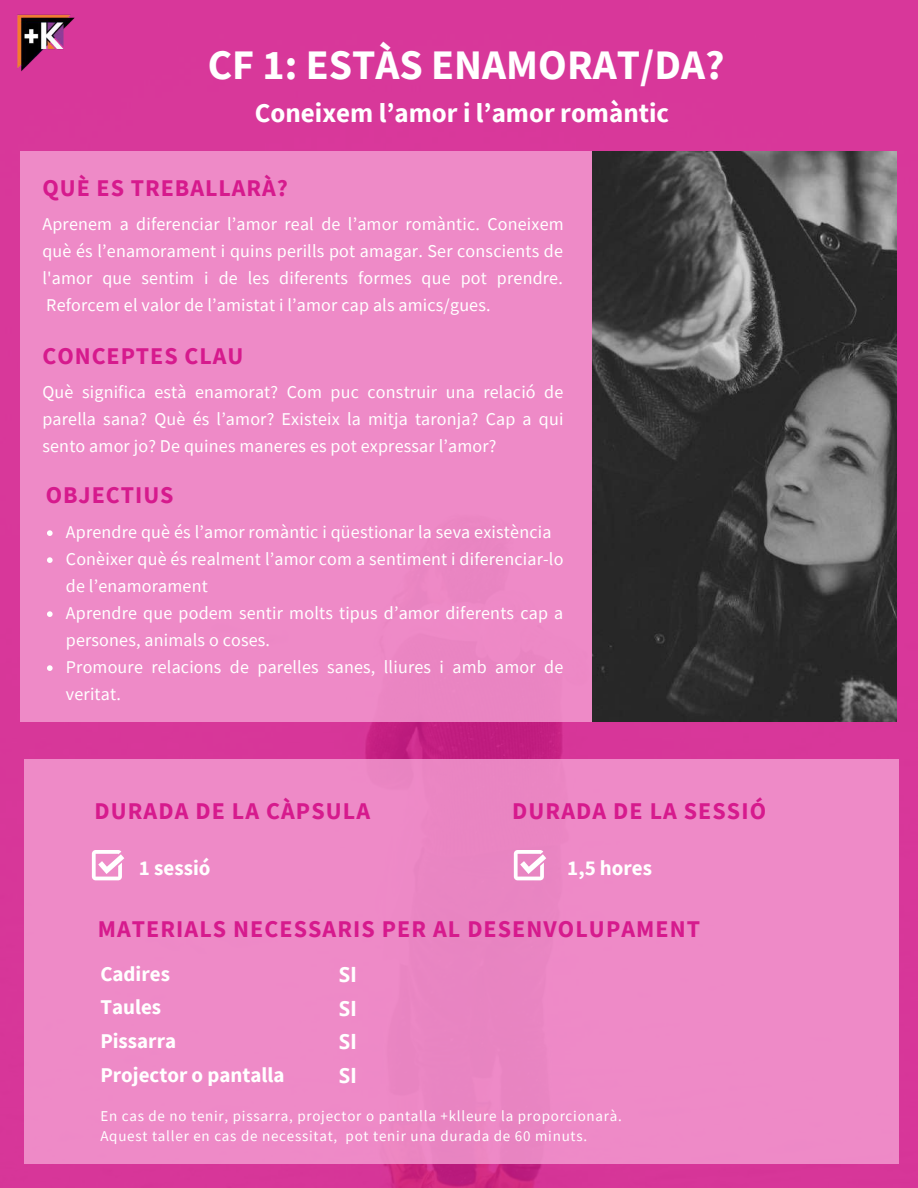
<style>
.page{position:relative;width:918px;height:1188px;background:#d8379a}
.page>*{position:absolute;margin:0;border:0;box-sizing:border-box;transform-origin:0 0}
.t1{font:700 42px "Source Sans Pro";color:#fff}
.t2{font:700 27px "Source Sans Pro";color:#fff}
.t3{font:700 24px "Source Sans Pro";letter-spacing:.045em;color:#d61a8d}
.t4{font:700 21px/33.8px "Source Sans Pro";color:#fff}
.t5{font:700 21px/33.8px "Open Sans";color:#fff;text-align:justify}
.t6{font:18px/27px "Source Sans Pro";letter-spacing:.01em;color:#fff;text-align:justify}
.t7{font:15px/20.2px "Source Sans Pro";letter-spacing:.05em;color:#fff}
</style>
<div class="page">
<div style="left:20px;top:152px;width:690px;height:570px;background:#ee8ac7"></div>
<svg style="left:47px;top:530px;width:6px;height:6px"></svg>
<svg style="left:47px;top:557px;width:6px;height:6px"></svg>
<svg style="left:47px;top:611px;width:6px;height:6px"></svg>
<svg style="left:47px;top:665px;width:6px;height:6px"></svg>
<img style="left:592px;top:152px;width:305px;height:570px">
<img style="left:6px;top:7px;width:79px;height:76px">
<div style="left:24px;top:760px;width:875px;height:404px;background:#ee8ac7"></div>
<svg style="left:92px;top:850px;width:32px;height:30px"></svg>
<svg style="left:514px;top:850px;width:32px;height:30px"></svg>
<h1 class="t1" style="left:208px;top:38px;width:518px">CF 1: ESTÀS ENAMORAT/DA?</h1>
<h2 class="t2" style="left:255px;top:95px;width:416px">Coneixem l’amor i l’amor romàntic</h2>
<h3 class="t3" style="left:42px;top:172px;width:247px">QUÈ ES TREBALLARÀ?</h3>
<p class="t6" style="left:42px;top:210px;width:523px">Aprenem a diferenciar l’amor real de l’amor romàntic. Coneixem què és l’enamorament i quins perills pot amagar. Ser conscients de l'amor que sentim i de les diferents formes que pot prendre.<br>Reforcem el valor de l’amistat i l’amor cap als amics/gues.</p>
<h3 class="t3" style="left:42px;top:340px;width:202px">CONCEPTES CLAU</h3>
<p class="t6" style="left:42px;top:378px;width:523px">Què significa està enamorat? Com puc construir una relació de parella sana? Què és l’amor? Existeix la mitja taronja? Cap a qui sento amor jo? De quines maneres es pot expressar l’amor?</p>
<h3 class="t3" style="left:46px;top:479px;width:129px">OBJECTIUS</h3>
<p class="t6" style="left:66px;top:518px;width:499px;text-align:left">Aprendre què és l’amor romàntic i qüestionar la seva existència Conèixer què és realment l’amor com a sentiment i diferenciar-lo de l’enamorament<br>Aprendre que podem sentir molts tipus d’amor diferents cap a persones, animals o coses.<br>Promoure relacions de parelles sanes, lliures i amb amor de veritat.</p>
<h3 class="t3" style="left:94px;top:795px;width:277px">DURADA DE LA CÀPSULA</h3>
<h3 class="t3" style="left:512px;top:795px;width:255px">DURADA DE LA SESSIÓ</h3>
<p class="t4" style="left:139px;top:850px;width:73px">1 sessió</p>
<p class="t4" style="left:567px;top:850px;width:86px">1,5 hores</p>
<h3 class="t3" style="left:98px;top:913px;width:604px">MATERIALS NECESSARIS PER AL DESENVOLUPAMENT</h3>
<p class="t4" style="left:100px;top:956px;width:186px">Cadires<br>Taules<br>Pissarra<br>Projector o pantalla</p>
<p class="t5" style="left:339px;top:957px;width:20px">SI SI SI SI</p>
<p class="t7" style="left:100px;top:1105px;width:523px">En cas de no tenir, pissarra, projector o pantalla +klleure la proporcionarà.<br>Aquest taller en cas de necessitat, pot tenir una durada de 60 minuts.</p>
</div>
